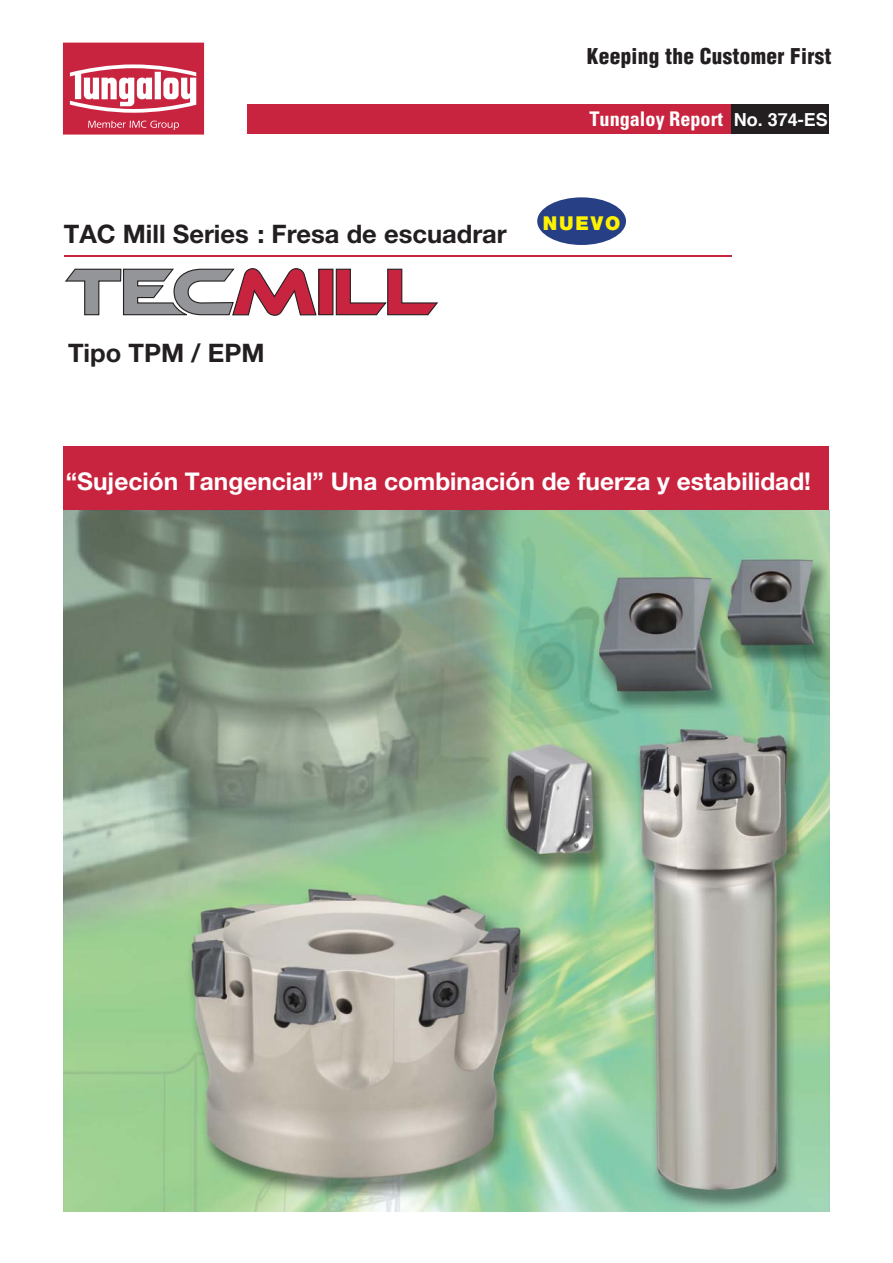
<style>
.page{position:relative;width:893px;height:1263px;background:#fff}
.page>*{position:absolute;margin:0;border:0;box-sizing:border-box;transform-origin:0 0}
.t1{font:700 25.5px "Helvetica Neue";color:#231f20}
.t2{font:700 24.45px "Helvetica Neue";color:#fff}
.t3{font:900 condensed 21.3px "Helvetica";letter-spacing:.01em;color:#231f20}
.t4{font:700 condensed 20.25px "Univers";color:#fff}
.t5{font:900 19.2px "Helvetica Neue";letter-spacing:.1em;color:#fff200}
.s1{font-family:"Helvetica";font-stretch:normal;font-size:18px}
</style>
<div class="page">
<div style="left:247px;top:104px;width:484px;height:30px;background:#c9243f"></div>
<hr style="left:64px;top:255px;width:667px;height:2px;background:#c9243f">
<div style="left:64px;top:447px;width:765px;height:63px;background:#c9243f"></div>
<img style="left:64px;top:510px;width:765px;height:702px">
<div style="left:731px;top:104px;width:98px;height:30px;background:#231f20"></div>
<svg style="left:63px;top:43px;width:141px;height:92px"></svg>
<svg style="left:65px;top:268px;width:252px;height:48px"></svg>
<div style="left:319px;top:269px;width:14px;height:46px;background:#c9243f"></div>
<div style="left:318px;top:269px;width:15px;height:46px;border:1px solid #231f20"></div>
<svg style="left:335px;top:268px;width:103px;height:48px"></svg>
<div style="left:537px;top:197px;width:89px;height:48px;background:#274085;border-radius:50%"></div>
<p class="t3" style="left:587px;top:48px;width:246px">Keeping the Customer First</p>
<p class="t1" style="left:64px;top:225px;width:445px">TAC Mill Series : Fresa de escuadrar</p>
<p class="t4" style="left:589px;top:112px;width:240px">Tungaloy Report <span class="s1">No. 374-ES</span></p>
<p class="t5" style="left:543px;top:216px;width:79px">NUEVO</p>
<p class="t1" style="left:68px;top:344px;width:198px">Tipo TPM / EPM</p>
<p class="t2" style="left:66px;top:472px;width:747px">“Sujeción Tangencial” Una combinación de fuerza y estabilidad!</p>
</div>
